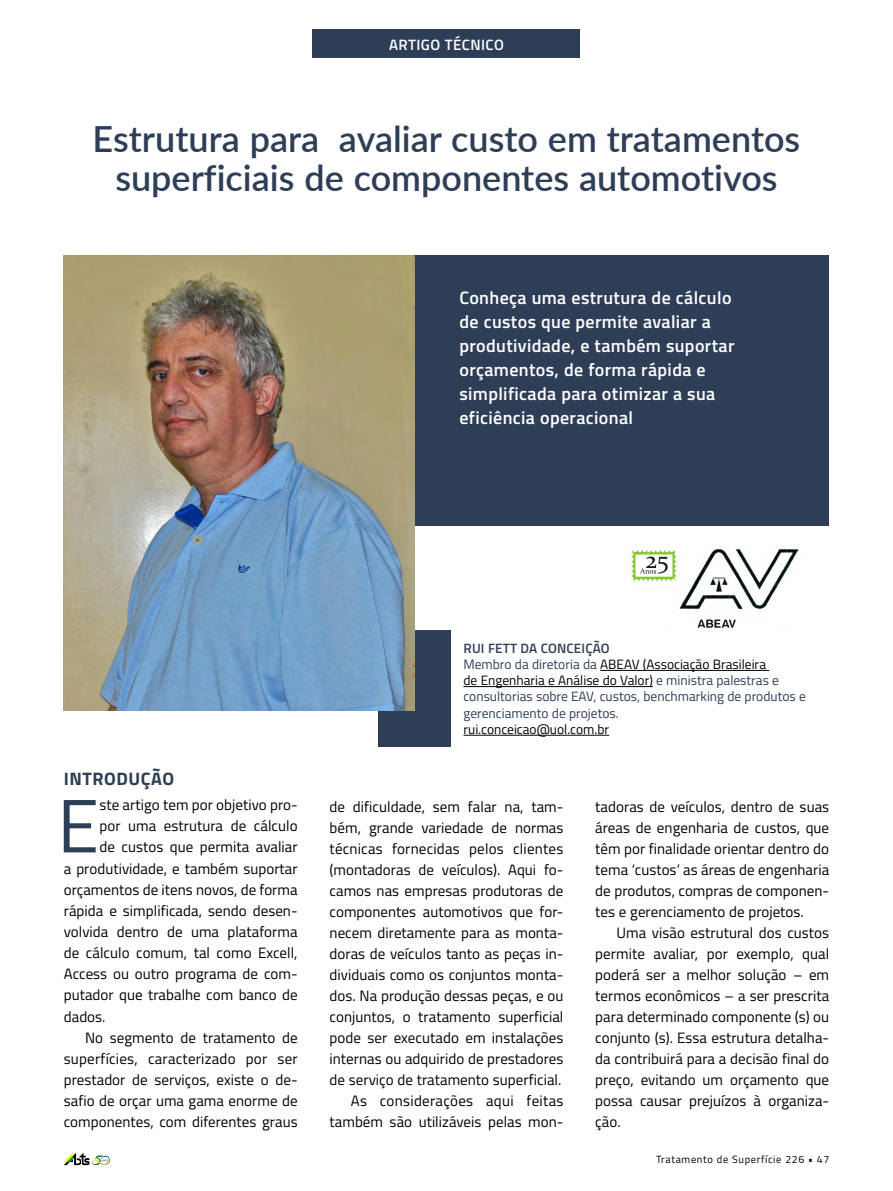
<style>
.page{position:relative;width:893px;height:1191px;background:#fff}
.page>*{position:absolute;margin:0;border:0;box-sizing:border-box;transform-origin:0 0}
.t1{font:75.75px "Titillium";color:#2e3e57}
.t2{font:600 36px/39px "Lato";color:#2e3e57;text-align:center}
.t3{font:600 18px/24px "Titillium";letter-spacing:.02em;color:#fff}
.t4{font:700 18px "Titillium";letter-spacing:.03em;color:#2e3e57}
.t5{font:15px/21px "Titillium";letter-spacing:.005em;color:#000;text-align:justify}
.t6{font:600 15px "Titillium";letter-spacing:.03em;color:#fff}
.t7{font:13.5px/16.2px "Titillium";color:#2e3e57}
.t8{font:13.5px "Titillium";color:#000}
.t9{font:10.5px "Titillium";letter-spacing:.06em;color:#000}
.s1{font-weight:600}
.s2{color:#000}
</style>
<div class="page">
<div style="left:313px;top:30px;width:267px;height:28px;background:#2e3e57"></div>
<div style="left:415px;top:255px;width:414px;height:270px;background:#2e3e57"></div>
<div style="left:378px;top:630px;width:73px;height:116px;background:#2e3e57"></div>
<img style="left:64px;top:255px;width:351px;height:455px">
<hr style="left:600px;top:670px;width:169px;height:1px;background:#000">
<hr style="left:463px;top:686px;width:190px;height:1px;background:#000">
<hr style="left:463px;top:735px;width:146px;height:1px;background:#000">
<svg style="left:64px;top:1152px;width:46px;height:13px"></svg>
<img style="left:628px;top:547px;width:171px;height:81px">
<p class="t6" style="left:389px;top:33px;width:116px">ARTIGO TÉCNICO</p>
<h2 class="t2" style="left:93px;top:117px;width:709px">Estrutura para avaliar custo em tratamentos superficiais de componentes automotivos</h2>
<p class="t3" style="left:459px;top:285px;width:277px">Conheça uma estrutura de cálculo de custos que permite avaliar a produtividade, e também suportar orçamentos, de forma rápida e simplificada para otimizar a sua eficiência operacional</p>
<p class="t4" style="left:64px;top:765px;width:112px">INTRODUÇÃO</p>
<h1 class="t1" style="left:57px;top:770px;width:43px">E</h1>
<p class="t5" style="left:99px;top:794px;width:200px">ste artigo tem por objetivo pro-</p>
<p class="t5" style="left:99px;top:815px;width:200px">por uma estrutura de cálculo</p>
<p class="t5" style="left:99px;top:836px;width:200px">de custos que permita avaliar</p>
<p class="t5" style="left:64px;top:857px;width:235px">a produtividade, e também suportar</p>
<p class="t5" style="left:64px;top:878px;width:235px">orçamentos de itens novos, de forma</p>
<p class="t5" style="left:64px;top:899px;width:235px">rápida e simplificada, sendo desen-</p>
<p class="t5" style="left:64px;top:920px;width:235px">volvida dentro de uma plataforma</p>
<p class="t5" style="left:64px;top:941px;width:235px">de cálculo comum, tal como Excell,</p>
<p class="t5" style="left:64px;top:962px;width:235px">Access ou outro programa de com-</p>
<p class="t5" style="left:64px;top:984px;width:235px">putador que trabalhe com banco de</p>
<p class="t5" style="left:64px;top:1005px;width:43px">dados.</p>
<p class="t5" style="left:85px;top:1026px;width:214px">No segmento de tratamento de</p>
<p class="t5" style="left:64px;top:1047px;width:235px">superfícies, caracterizado por ser</p>
<p class="t5" style="left:64px;top:1068px;width:235px">prestador de serviços, existe o de-</p>
<p class="t5" style="left:64px;top:1089px;width:235px">safio de orçar uma gama enorme de</p>
<p class="t5" style="left:64px;top:1110px;width:235px">componentes, com diferentes graus</p>
<p class="t7" style="left:463px;top:639px;width:344px"><span class="s1">RUI FETT DA CONCEIÇÃO<br></span>Membro da diretoria da <span class="s2">ABEAV (Associação Brasileira<br>de Engenharia e Análise do Valor)</span> e ministra palestras e consultorias sobre EAV, custos, benchmarking de produtos e gerenciamento de projetos.</p>
<p class="t8" style="left:463px;top:719px;width:147px">rui.conceicao@uol.com.br</p>
<p class="t5" style="left:330px;top:795px;width:235px;text-align:right">de dificuldade, sem falar na, tam&shy;bém, grande variedade de normas técnicas fornecidas pelos clientes (montadoras de veículos). Aqui fo&shy;camos nas empresas produtoras de componentes automotivos que for&shy;necem diretamente para as monta&shy;doras de veículos tanto as peças in&shy;dividuais como os conjuntos monta&shy;dos. Na produção dessas peças, e ou conjuntos, o tratamento superficial pode ser executado em instalações internas ou adquirido de prestadores de serviço de tratamento superficial.<br>As considerações aqui feitas também são utilizáveis pelas mon-</p>
<p class="t5" style="left:595px;top:795px;width:235px">tadoras de veículos, dentro de suas áreas de engenharia de custos, que têm por finalidade orientar dentro do tema ‘custos’ as áreas de engenharia de produtos, compras de componen&shy;tes e gerenciamento de projetos.</p>
<p class="t5" style="left:595px;top:921px;width:236px;text-indent:21px">Uma visão estrutural dos custos permite avaliar, por exemplo, qual poderá ser a melhor solução – em termos econômicos – a ser prescrita para determinado componente (s) ou conjunto (s). Essa estrutura detalha&shy;da contribuirá para a decisão final do preço, evitando um orçamento que possa causar prejuízos à organiza&shy;ção.</p>
<p class="t9" style="left:656px;top:1151px;width:175px">Tratamento de Superfície 226 • 47</p>
</div>
